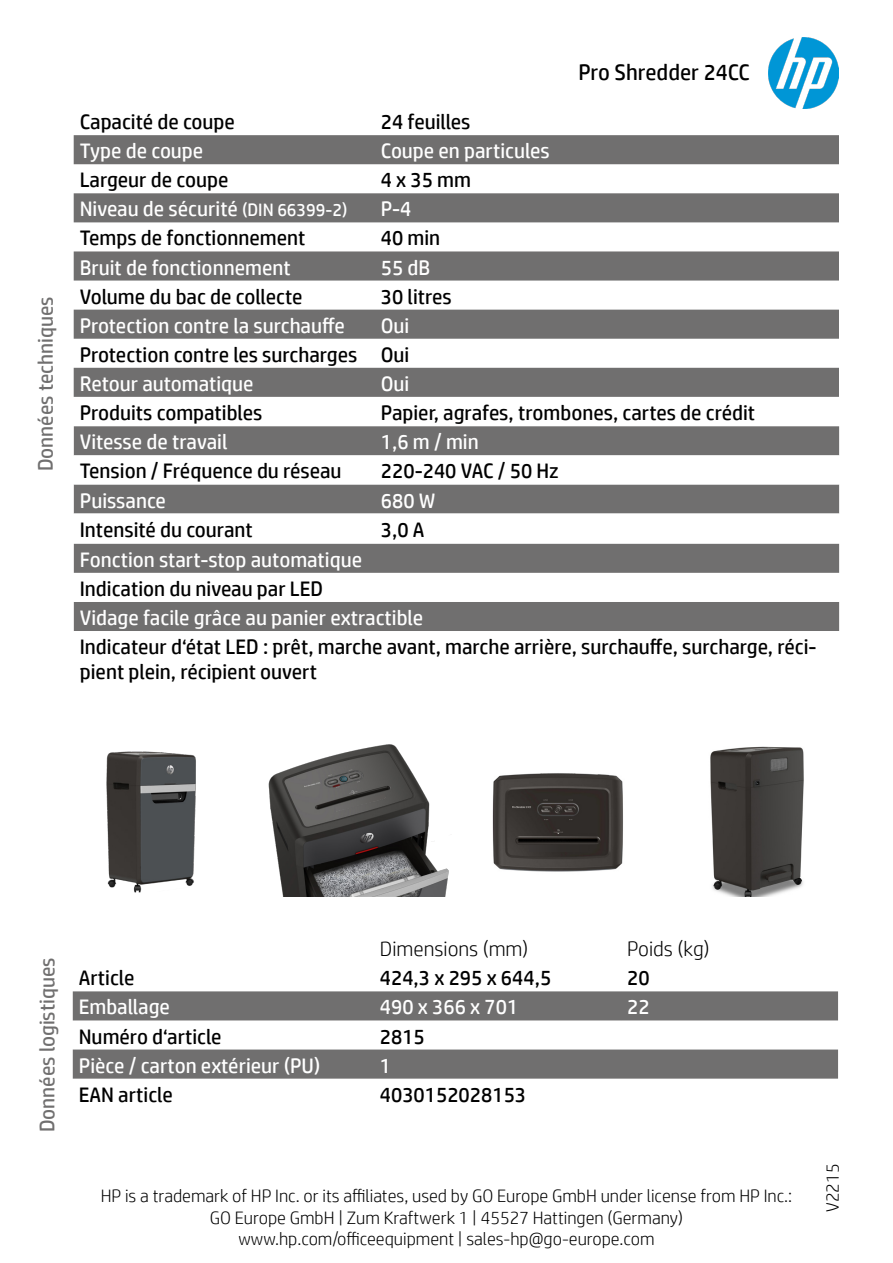
<style>
.page{position:relative;width:893px;height:1263px;background:#fff}
.page>*{position:absolute;margin:0;border:0;box-sizing:border-box;transform-origin:0 0}
.t1{font:22.5px "HP Simplified";color:#000}
.t2{font:21px/25.2px "HP Simplified";color:#000}
.t3{font:21px "HP Simplified";color:#fff}
.t4{font:21px "HP Simplified";color:#706f6f}
.t5{font:300 21px "HP Simplified";color:#000}
.t6{font:300 18px/21.6px "HP Simplified";color:#000;text-align:center}
.s1{font-size:18px}
</style>
<div class="page">
<img style="left:106px;top:751px;width:90px;height:142px">
<img style="left:268px;top:744px;width:181px;height:152px">
<img style="left:492px;top:773px;width:131px;height:99px">
<img style="left:710px;top:746px;width:94px;height:150px">
<svg style="left:74px;top:135px;width:765px;height:262px;fill:#706f6f"></svg>
<svg style="left:73px;top:1020px;width:765px;height:59px"></svg>
<div style="left:73px;top:991px;width:765px;height:29px;background:#706f6f"></div>
<div style="left:73px;top:1049px;width:765px;height:29px;background:#706f6f"></div>
<div style="left:74px;top:426px;width:765px;height:29px;background:#706f6f"></div>
<svg style="left:74px;top:455px;width:765px;height:59px"></svg>
<div style="left:74px;top:544px;width:765px;height:29px;background:#706f6f"></div>
<div style="left:74px;top:602px;width:765px;height:29px;background:#706f6f"></div>
<img style="left:768px;top:38px;width:71px;height:71px">
<svg style="left:335px;top:794px;width:51px;height:17px"></svg>
<div style="left:530px;top:846px;width:58px;height:5px;background:#322f2c"></div>
<p class="t4" style="left:32px;top:471px;width:176px;rotate:-90deg">Données techniques</p>
<p class="t1" style="left:578px;top:57px;width:173px">Pro Shredder 24CC</p>
<p class="t2" style="left:80px;top:109px;width:157px">Capacité de coupe</p>
<p class="t2" style="left:381px;top:109px;width:91px">24 feuilles</p>
<p class="t3" style="left:80px;top:137px;width:125px">Type de coupe</p>
<p class="t3" style="left:381px;top:137px;width:171px">Coupe en particules</p>
<p class="t2" style="left:80px;top:167px;width:150px">Largeur de coupe</p>
<p class="t2" style="left:381px;top:167px;width:92px">4 x 35 mm</p>
<p class="t3" style="left:80px;top:195px;width:269px">Niveau de sécurité <span class="s1">(DIN 66399-2)</span></p>
<p class="t3" style="left:381px;top:195px;width:32px">P-4</p>
<p class="t2" style="left:80px;top:225px;width:227px">Temps de fonctionnement</p>
<p class="t2" style="left:381px;top:225px;width:61px">40 min</p>
<p class="t3" style="left:80px;top:253px;width:213px">Bruit de fonctionnement</p>
<p class="t3" style="left:381px;top:253px;width:51px">55 dB</p>
<p class="t2" style="left:80px;top:283px;width:224px">Volume du bac de collecte</p>
<p class="t2" style="left:381px;top:283px;width:72px">30 litres</p>
<p class="t3" style="left:80px;top:312px;width:267px">Protection contre la surchauffe</p>
<p class="t3" style="left:381px;top:312px;width:30px">Oui</p>
<p class="t2" style="left:80px;top:342px;width:331px">Protection contre les surcharges Oui</p>
<p class="t3" style="left:80px;top:370px;width:175px">Retour automatique</p>
<p class="t3" style="left:381px;top:370px;width:30px">Oui</p>
<p class="t2" style="left:80px;top:400px;width:184px">Produits compatibles</p>
<p class="t2" style="left:381px;top:400px;width:376px">Papier, agrafes, trombones, cartes de crédit</p>
<p class="t3" style="left:80px;top:428px;width:149px">Vitesse de travail</p>
<p class="t3" style="left:381px;top:428px;width:99px">1,6 m / min</p>
<p class="t2" style="left:80px;top:458px;width:263px">Tension / Fréquence du réseau</p>
<p class="t2" style="left:381px;top:458px;width:179px">220-240 VAC / 50 Hz</p>
<p class="t3" style="left:80px;top:486px;width:88px">Puissance</p>
<p class="t3" style="left:381px;top:486px;width:56px">680 W</p>
<p class="t2" style="left:80px;top:516px;width:174px">Intensité du courant</p>
<p class="t2" style="left:381px;top:516px;width:45px">3,0 A</p>
<p class="t3" style="left:80px;top:546px;width:284px">Fonction start-stop automatique</p>
<p class="t2" style="left:80px;top:576px;width:245px">Indication du niveau par LED</p>
<p class="t3" style="left:80px;top:604px;width:345px">Vidage facile grâce au panier extractible</p>
<p class="t2" style="left:80px;top:634px;width:738px">Indicateur d‘état LED : prêt, marche avant, marche arrière, surchauffe, surcharge, réci&shy;pient plein, récipient ouvert</p>
<p class="t4" style="left:33px;top:1132px;width:176px;rotate:-90deg">Données logistiques</p>
<p class="t5" style="left:380px;top:937px;width:150px">Dimensions (mm)</p>
<p class="t5" style="left:627px;top:937px;width:84px">Poids (kg)</p>
<p class="t2" style="left:79px;top:965px;width:57px">Article</p>
<p class="t2" style="left:380px;top:965px;width:173px">424,3 x 295 x 644,5</p>
<p class="t2" style="left:627px;top:965px;width:24px">20</p>
<p class="t3" style="left:79px;top:993px;width:93px">Emballage</p>
<p class="t3" style="left:380px;top:993px;width:140px">490 x 366 x 701</p>
<p class="t3" style="left:627px;top:993px;width:24px">22</p>
<p class="t2" style="left:79px;top:1023px;width:144px">Numéro d‘article</p>
<p class="t2" style="left:380px;top:1023px;width:47px">2815</p>
<p class="t3" style="left:79px;top:1051px;width:243px">Pièce / carton extérieur (PU)</p>
<p class="t3" style="left:380px;top:1051px;width:13px">1</p>
<p class="t2" style="left:79px;top:1081px;width:95px">EAN article</p>
<p class="t2" style="left:380px;top:1081px;width:148px">4030152028153</p>
<p class="t6" style="left:101px;top:1185px;width:693px">HP is a trademark of HP Inc. or its affiliates, used by GO Europe GmbH under license from HP Inc.:<br>GO Europe GmbH | Zum Kraftwerk 1 | 45527 Hattingen (Germany) www.hp.com/officeequipment | sales-hp@go-europe.com</p>
<p class="t6" style="left:821px;top:1212px;width:50px;rotate:-90deg">V2215</p>
</div>
